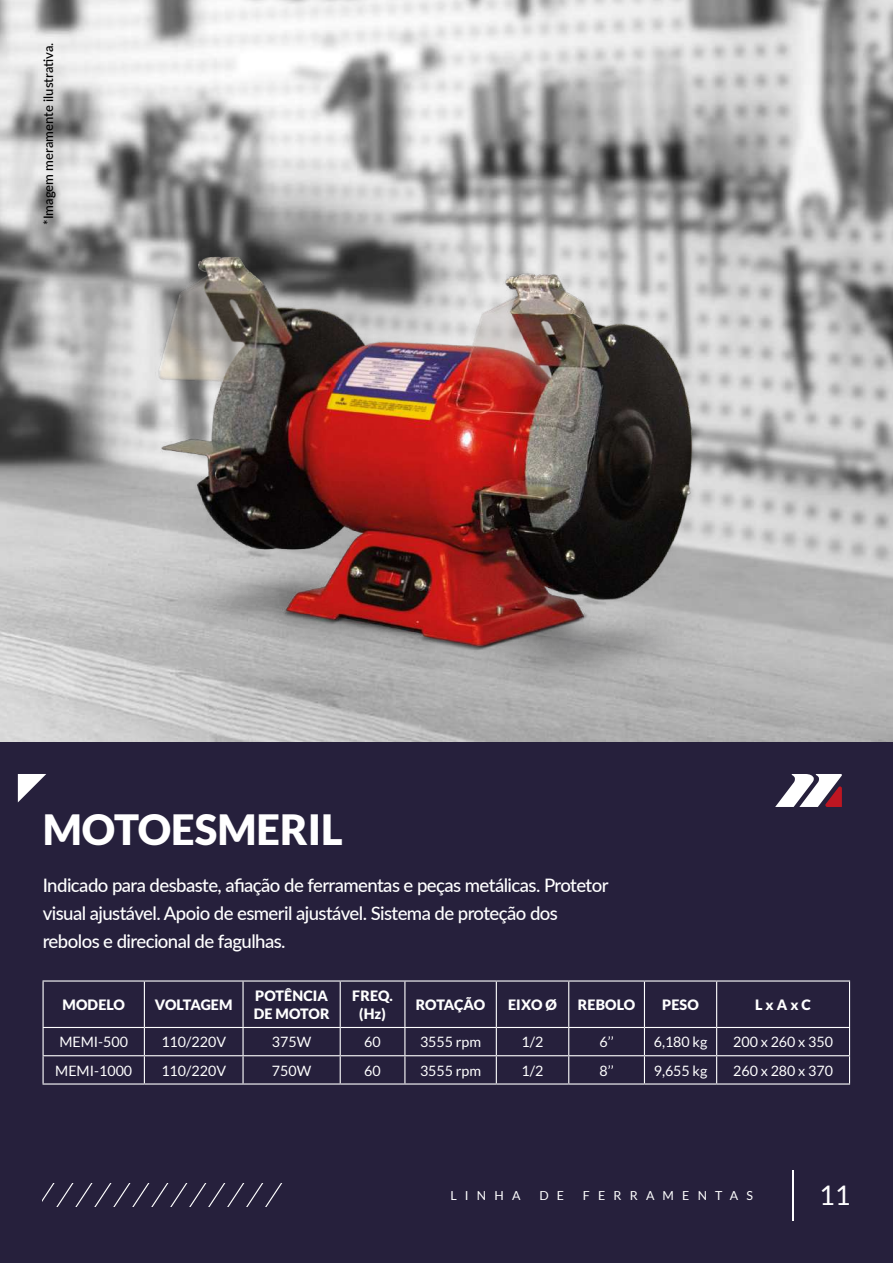
<style>
.page{position:relative;width:893px;height:1263px;background:#26203c}
.page>*{position:absolute;margin:0;border:0;box-sizing:border-box;transform-origin:0 0}
.t1{font:900 41.7px "Lato";color:#fff}
.t2{font:27px "Lato";color:#fff}
.t3{font:500 18.6px/27.9px "Lato";letter-spacing:-.03em;color:#fff}
.t4{font:14.25px "Lato";color:#fff}
.t5{font:900 14.25px/17.7px "Lato";letter-spacing:.01em;color:#fff}
.t6{font:900 14.25px "Lato";letter-spacing:-.02em;color:#fff}
.t7{font:500 13.05px "Lato";color:#000}
.t8{font:12.45px "Lato";letter-spacing:.66em;color:#fff}
</style>
<div class="page">
<img style="left:0;top:0;width:893px;height:741px">
<img style="left:94px;top:165px;width:705px;height:542px">
<svg style="left:18px;top:774px;width:28px;height:28px"></svg>
<hr style="left:144px;top:981px;width:1px;height:46px;background:#fff">
<hr style="left:242px;top:981px;width:2px;height:46px;background:#fff">
<hr style="left:340px;top:981px;width:1px;height:46px;background:#fff">
<hr style="left:404px;top:981px;width:1px;height:46px;background:#fff">
<hr style="left:496px;top:981px;width:1px;height:46px;background:#fff">
<hr style="left:568px;top:981px;width:1px;height:46px;background:#fff">
<hr style="left:644px;top:981px;width:1px;height:46px;background:#fff">
<hr style="left:716px;top:981px;width:1px;height:46px;background:#fff">
<hr style="left:43px;top:1027px;width:101px;height:1px;background:#fff">
<hr style="left:144px;top:1027px;width:99px;height:1px;background:#fff">
<hr style="left:243px;top:1027px;width:97px;height:1px;background:#fff">
<hr style="left:242px;top:1028px;width:2px;height:27px;background:#fff">
<hr style="left:340px;top:1027px;width:65px;height:1px;background:#fff">
<hr style="left:405px;top:1027px;width:91px;height:1px;background:#fff">
<hr style="left:496px;top:1027px;width:73px;height:1px;background:#fff">
<hr style="left:569px;top:1027px;width:75px;height:1px;background:#fff">
<hr style="left:644px;top:1027px;width:73px;height:1px;background:#fff">
<hr style="left:717px;top:1027px;width:133px;height:1px;background:#fff">
<hr style="left:43px;top:1055px;width:101px;height:1px;background:#fff">
<hr style="left:144px;top:1055px;width:99px;height:1px;background:#fff">
<svg style="left:144px;top:1028px;width:1px;height:55px"></svg>
<hr style="left:243px;top:1055px;width:97px;height:1px;background:#fff">
<hr style="left:242px;top:1056px;width:2px;height:27px;background:#fff">
<hr style="left:340px;top:1055px;width:65px;height:1px;background:#fff">
<svg style="left:340px;top:1028px;width:1px;height:55px"></svg>
<hr style="left:405px;top:1055px;width:91px;height:1px;background:#fff">
<svg style="left:404px;top:1028px;width:1px;height:55px"></svg>
<hr style="left:496px;top:1055px;width:73px;height:1px;background:#fff">
<svg style="left:496px;top:1028px;width:1px;height:55px"></svg>
<hr style="left:569px;top:1055px;width:75px;height:1px;background:#fff">
<svg style="left:568px;top:1028px;width:1px;height:55px"></svg>
<hr style="left:644px;top:1055px;width:73px;height:1px;background:#fff">
<svg style="left:644px;top:1028px;width:1px;height:55px"></svg>
<hr style="left:717px;top:1055px;width:133px;height:1px;background:#fff">
<svg style="left:716px;top:1028px;width:1px;height:55px"></svg>
<hr style="left:43px;top:1083px;width:101px;height:1px;background:#fff">
<hr style="left:144px;top:1083px;width:99px;height:1px;background:#fff">
<hr style="left:243px;top:1083px;width:97px;height:1px;background:#fff">
<hr style="left:340px;top:1083px;width:65px;height:1px;background:#fff">
<hr style="left:405px;top:1083px;width:91px;height:1px;background:#fff">
<hr style="left:496px;top:1083px;width:73px;height:1px;background:#fff">
<hr style="left:569px;top:1083px;width:75px;height:1px;background:#fff">
<hr style="left:644px;top:1083px;width:73px;height:1px;background:#fff">
<hr style="left:717px;top:1083px;width:133px;height:1px;background:#fff">
<hr style="left:43px;top:980px;width:101px;height:1px;background:#fff">
<hr style="left:43px;top:981px;width:1px;height:46px;background:#fff">
<hr style="left:144px;top:980px;width:99px;height:1px;background:#fff">
<hr style="left:243px;top:980px;width:97px;height:1px;background:#fff">
<hr style="left:340px;top:980px;width:65px;height:1px;background:#fff">
<hr style="left:405px;top:980px;width:91px;height:1px;background:#fff">
<hr style="left:496px;top:980px;width:73px;height:1px;background:#fff">
<hr style="left:569px;top:980px;width:75px;height:1px;background:#fff">
<hr style="left:644px;top:980px;width:73px;height:1px;background:#fff">
<hr style="left:717px;top:980px;width:133px;height:1px;background:#fff">
<hr style="left:849px;top:981px;width:1px;height:46px;background:#fff">
<svg style="left:43px;top:1028px;width:1px;height:55px"></svg>
<svg style="left:849px;top:1028px;width:1px;height:55px"></svg>
<svg style="left:775px;top:774px;width:67px;height:33px"></svg>
<hr style="left:791px;top:1170px;width:2px;height:50px;background:#fff">
<svg style="left:43px;top:1183px;width:240px;height:24px"></svg>
<p class="t7" style="left:39px;top:225px;width:184px;rotate:-90deg">*Imagem meramente ilustrativa.</p>
<h1 class="t1" style="left:43px;top:805px;width:302px">MOTOESMERIL</h1>
<p class="t3" style="left:43px;top:871px;width:567px">Indicado para desbaste, afiação de ferramentas e peças metálicas. Protetor visual ajustável. Apoio de esmeril ajustável. Sistema de proteção dos rebolos e direcional de fagulhas.</p>
<p class="t5" style="left:63px;top:996px;width:64px">MODELO</p>
<p class="t6" style="left:155px;top:996px;width:79px">VOLTAGEM</p>
<p class="t5" style="left:254px;top:987px;width:77px">POTÊNCIA<br>DE MOTOR</p>
<p class="t5" style="left:352px;top:987px;width:42px;text-align:center">FREQ. (Hz)</p>
<p class="t6" style="left:416px;top:996px;width:71px">ROTAÇÃO</p>
<p class="t5" style="left:508px;top:996px;width:50px">EIXO Ø</p>
<p class="t5" style="left:578px;top:996px;width:59px">REBOLO</p>
<p class="t5" style="left:662px;top:996px;width:38px">PESO</p>
<p class="t5" style="left:755px;top:996px;width:57px">L x A x C</p>
<p class="t4" style="left:59px;top:1034px;width:70px">MEMI-500</p>
<p class="t4" style="left:161px;top:1034px;width:66px">110/220V</p>
<p class="t4" style="left:272px;top:1034px;width:41px">375W</p>
<p class="t4" style="left:364px;top:1034px;width:18px">60</p>
<p class="t4" style="left:420px;top:1034px;width:63px">3555 rpm</p>
<p class="t4" style="left:522px;top:1034px;width:23px">1/2</p>
<p class="t4" style="left:599px;top:1034px;width:16px">6’’</p>
<p class="t4" style="left:654px;top:1034px;width:55px">6,180 kg</p>
<p class="t4" style="left:733px;top:1034px;width:101px">200 x 260 x 350</p>
<p class="t4" style="left:55px;top:1062px;width:78px">MEMI-1000</p>
<p class="t4" style="left:161px;top:1062px;width:66px">110/220V</p>
<p class="t4" style="left:272px;top:1062px;width:41px">750W</p>
<p class="t4" style="left:364px;top:1062px;width:18px">60</p>
<p class="t4" style="left:420px;top:1062px;width:63px">3555 rpm</p>
<p class="t4" style="left:522px;top:1062px;width:23px">1/2</p>
<p class="t4" style="left:599px;top:1062px;width:16px">8’’</p>
<p class="t4" style="left:654px;top:1062px;width:55px">9,655 kg</p>
<p class="t4" style="left:733px;top:1062px;width:101px">260 x 280 x 370</p>
<p class="t8" style="left:450px;top:1189px;width:72px">LINHA</p>
<p class="t8" style="left:539px;top:1189px;width:26px">D E</p>
<p class="t8" style="left:583px;top:1189px;width:172px">FERRAMENTAS</p>
<h2 class="t2" style="left:819px;top:1180px;width:33px">11</h2>
</div>
